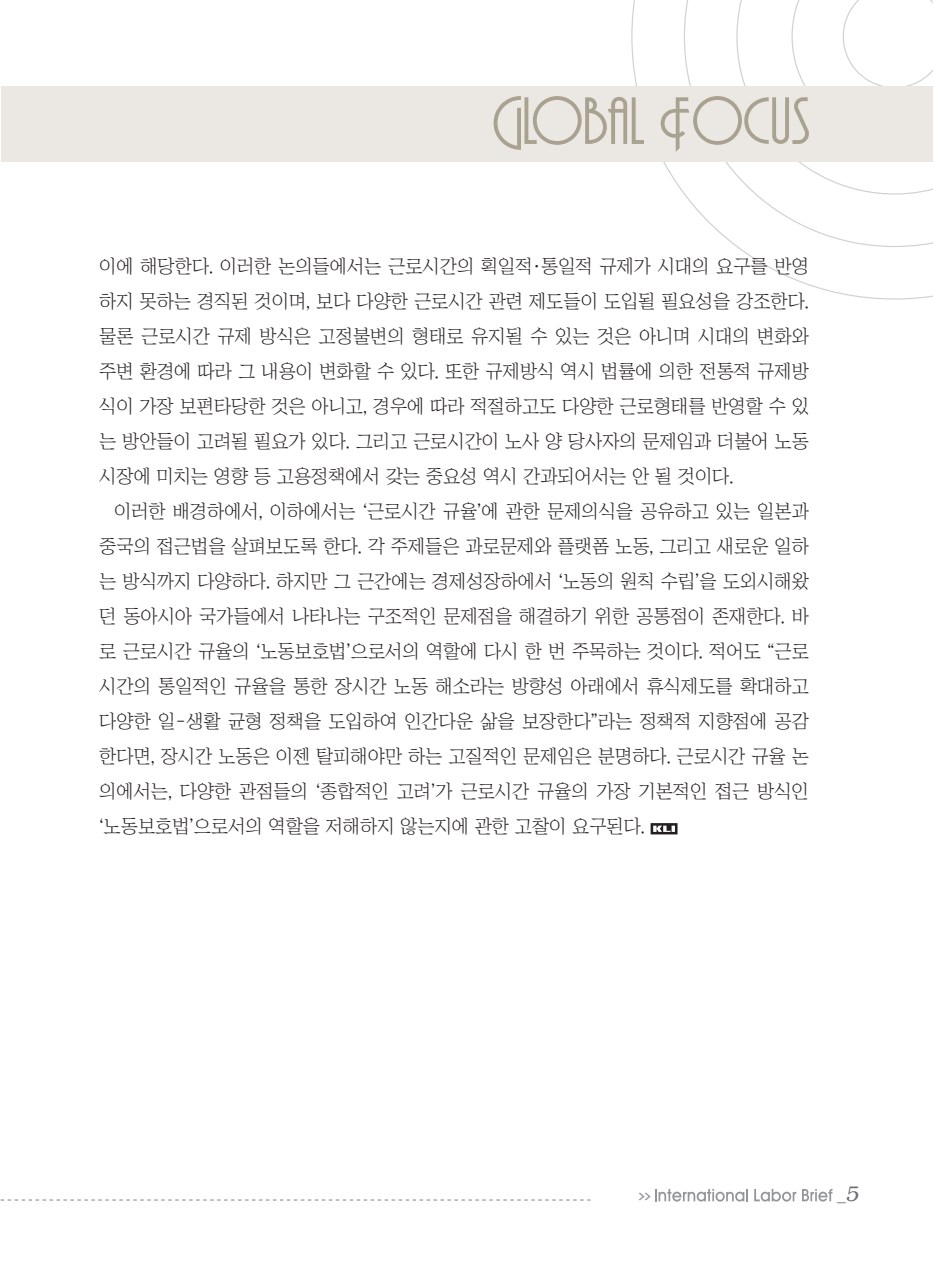
<style>
.page{position:relative;width:933px;height:1275px;background:#fff}
.page>*{position:absolute;margin:0;border:0;box-sizing:border-box;transform-origin:0 0}
.본문{font:18.9px/35px "Chosunilbo NM";color:#231f20;text-align:justify}
.t1{font:17.5px "Helvetica";color:#6c6d70;scale:.9 1}
.t2{font:700 7.88px "Ko Pub Dotum";color:#939598;scale:2 1}
.s1{font-family:"Bookman";font-weight:300;font-style:italic;font-size:21px}
</style>
<div class="page">
<svg style="left:631px;top:0;width:302px;height:300px"></svg>
<svg style="left:1px;top:1199px;width:589px;height:1px"></svg>
<div style="left:1px;top:86px;width:932px;height:76px;background:#ebe8e3"></div>
<svg style="left:655px;top:1189px;width:93px;height:13px"></svg>
<svg style="left:754px;top:1189px;width:42px;height:13px"></svg>
<svg style="left:802px;top:1189px;width:30px;height:12px"></svg>
<svg style="left:493px;top:96px;width:151px;height:54px"></svg>
<svg style="left:660px;top:96px;width:149px;height:56px"></svg>
<svg style="left:650px;top:823px;width:27px;height:11px"></svg>
<p class="본문" style="left:99px;top:249px;width:711px">이에 해당한다. 이러한 논의들에서는 근로시간의 획일적·통일적 규제가 시대의 요구를 반영 하지 못하는 경직된 것이며, 보다 다양한 근로시간 관련 제도들이 도입될 필요성을 강조한다. 물론 근로시간 규제 방식은 고정불변의 형태로 유지될 수 있는 것은 아니며 시대의 변화와 주변 환경에 따라 그 내용이 변화할 수 있다. 또한 규제방식 역시 법률에 의한 전통적 규제방 식이 가장 보편타당한 것은 아니고, 경우에 따라 적절하고도 다양한 근로형태를 반영할 수 있 는 방안들이 고려될 필요가 있다. 그리고 근로시간이 노사 양 당사자의 문제임과 더불어 노동 시장에 미치는 영향 등 고용정책에서 갖는 중요성 역시 간과되어서는 안 될 것이다.</p>
<p class="본문" style="left:99px;top:494px;width:711px;text-indent:15px">이러한 배경하에서, 이하에서는 ‘근로시간 규율’에 관한 문제의식을 공유하고 있는 일본과 중국의 접근법을 살펴보도록 한다. 각 주제들은 과로문제와 플랫폼 노동, 그리고 새로운 일하 는 방식까지 다양하다. 하지만 그 근간에는 경제성장하에서 ‘노동의 원칙 수립’을 도외시해왔 던 동아시아 국가들에서 나타나는 구조적인 문제점을 해결하기 위한 공통점이 존재한다. 바 로 근로시간 규율의 ‘노동보호법’으로서의 역할에 다시 한 번 주목하는 것이다. 적어도 “근로 시간의 통일적인 규율을 통한 장시간 노동 해소라는 방향성 아래에서 휴식제도를 확대하고 다양한 일-생활 균형 정책을 도입하여 인간다운 삶을 보장한다”라는 정책적 지향점에 공감 한다면, 장시간 노동은 이젠 탈피해야만 하는 고질적인 문제임은 분명하다. 근로시간 규율 논 의에서는, 다양한 관점들의 ‘종합적인 고려’가 근로시간 규율의 가장 기본적인 접근 방식인 ‘노동보호법’으로서의 역할을 저해하지 않는지에 관한 고찰이 요구된다.</p>
<p class="t2" style="left:638px;top:1192px;width:8px">&gt;&gt;</p>
<p class="t1" style="left:837px;top:1184px;width:25px">_<span class="s1">5</span></p>
</div>
